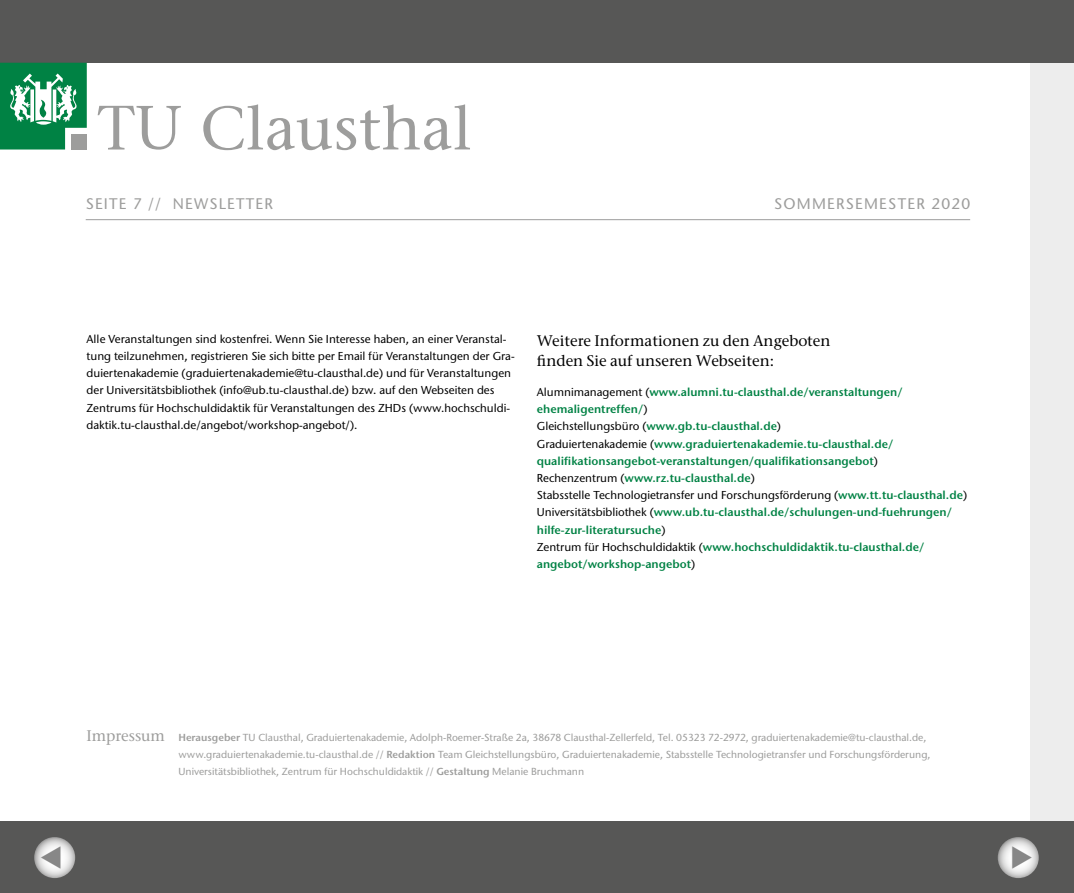
<style>
.page{position:relative;width:1074px;height:893px;background:#fff}
.page>*{position:absolute;margin:0;border:0;box-sizing:border-box;transform-origin:0 0}
.t1{font:500 15.3px/20.4px "Stone Ser ITC Std";color:#000}
.t2{font:500 15.3px "Stone Sans ITC Std";letter-spacing:.08em;color:#9d9d9c}
.t3{font:600 11.55px/17.2px "Stone Sans ITC Std";color:#008244}
.t4{font:500 11.55px/17.2px "Stone Sans ITC Std";color:#000}
.t5{font:500 10.2px/17.2px "Stone Sans ITC Std";color:#9d9d9c}
.s1{font-weight:500;color:#000}
.s2{font-family:"Stone Ser ITC Std";font-size:15.3px}
.s3{font-weight:600}
</style>
<div class="page">
<div style="left:0;top:0;width:1074px;height:62px;background:#575756"></div>
<div style="left:0;top:821px;width:1074px;height:72px;background:#575756"></div>
<svg style="left:34px;top:837px;width:41px;height:41px"></svg>
<svg style="left:998px;top:837px;width:41px;height:41px"></svg>
<svg style="left:0;top:63px;width:87px;height:87px"></svg>
<svg style="left:98px;top:106px;width:83px;height:44px"></svg>
<svg style="left:203px;top:104px;width:267px;height:46px"></svg>
<div style="left:1031px;top:63px;width:43px;height:757px;background:#ededed"></div>
<hr style="left:86px;top:219px;width:884px;height:1px;background:#9d9d9c">
<svg style="left:41px;top:846px;width:20px;height:23px"></svg>
<svg style="left:1012px;top:846px;width:20px;height:23px"></svg>
<h1 class="t2" style="left:86px;top:194px;width:189px">SEITE 7 // NEWSLETTER</h1>
<h1 class="t2" style="left:774px;top:194px;width:198px">SOMMERSEMESTER 2020</h1>
<p class="t4" style="left:87px;top:330px;width:430px">Alle Veranstaltungen sind kostenfrei. Wenn Sie Interesse haben, an einer Veranstal&shy;tung teilzunehmen, registrieren Sie sich bitte per Email für Veranstaltungen der Gra&shy;duiertenakademie (graduiertenakademie@tu-clausthal.de) und für Veranstaltungen der Universitätsbibliothek (info@ub.tu-clausthal.de) bzw. auf den Webseiten des Zentrums für Hochschuldidaktik für Veranstaltungen des ZHDs (www.hochschuldi&shy;daktik.tu-clausthal.de/angebot/workshop-angebot/).</p>
<h1 class="t1" style="left:537px;top:330px;width:295px">Weitere Informationen zu den Angeboten finden Sie auf unseren Webseiten:</h1>
<p class="t3" style="left:537px;top:383px;width:432px"><span class="s1">Alumnimanagement (</span>www.alumni.tu-clausthal.de/veranstaltungen/ ehemaligentreffen/<span class="s1">)<br>Gleichstellungsbüro (</span>www.gb.tu-clausthal.de<span class="s1">)<br>Graduiertenakademie (</span>www.graduiertenakademie.tu-clausthal.de/ qualifikationsangebot-veranstaltungen/qualifikationsangebot<span class="s1">)<br>Rechenzentrum (</span>www.rz.tu-clausthal.de<span class="s1">)<br>Stabsstelle Technologietransfer und Forschungsförderung (</span>www.tt.tu-clausthal.de<span class="s1">)<br>Universitätsbibliothek (</span>www.ub.tu-clausthal.de/schulungen-und-fuehrungen/ hilfe-zur-literatursuche<span class="s1">)<br>Zentrum für Hochschuldidaktik (</span>www.hochschuldidaktik.tu-clausthal.de/ angebot/workshop-angebot<span class="s1">)</span></p>
<p class="t5" style="left:178px;top:728px;width:753px;text-indent:-92px"><span class="s2">Impressum</span> <span class="s3">Herausgeber</span> TU Clausthal, Graduiertenakademie, Adolph-Roemer-Straße 2a, 38678 Clausthal-Zellerfeld, Tel. 05323 72-2972, graduiertenakademie@tu-clausthal.de, www.graduiertenakademie.tu-clausthal.de // <span class="s3">Redaktion</span> Team Gleichstellungsbüro, Graduiertenakademie, Stabsstelle Technologietransfer und Forschungsförderung,<br>Universitätsbibliothek, Zentrum für Hochschuldidaktik // <span class="s3">Gestaltung</span> Melanie Bruchmann</p>
</div>
